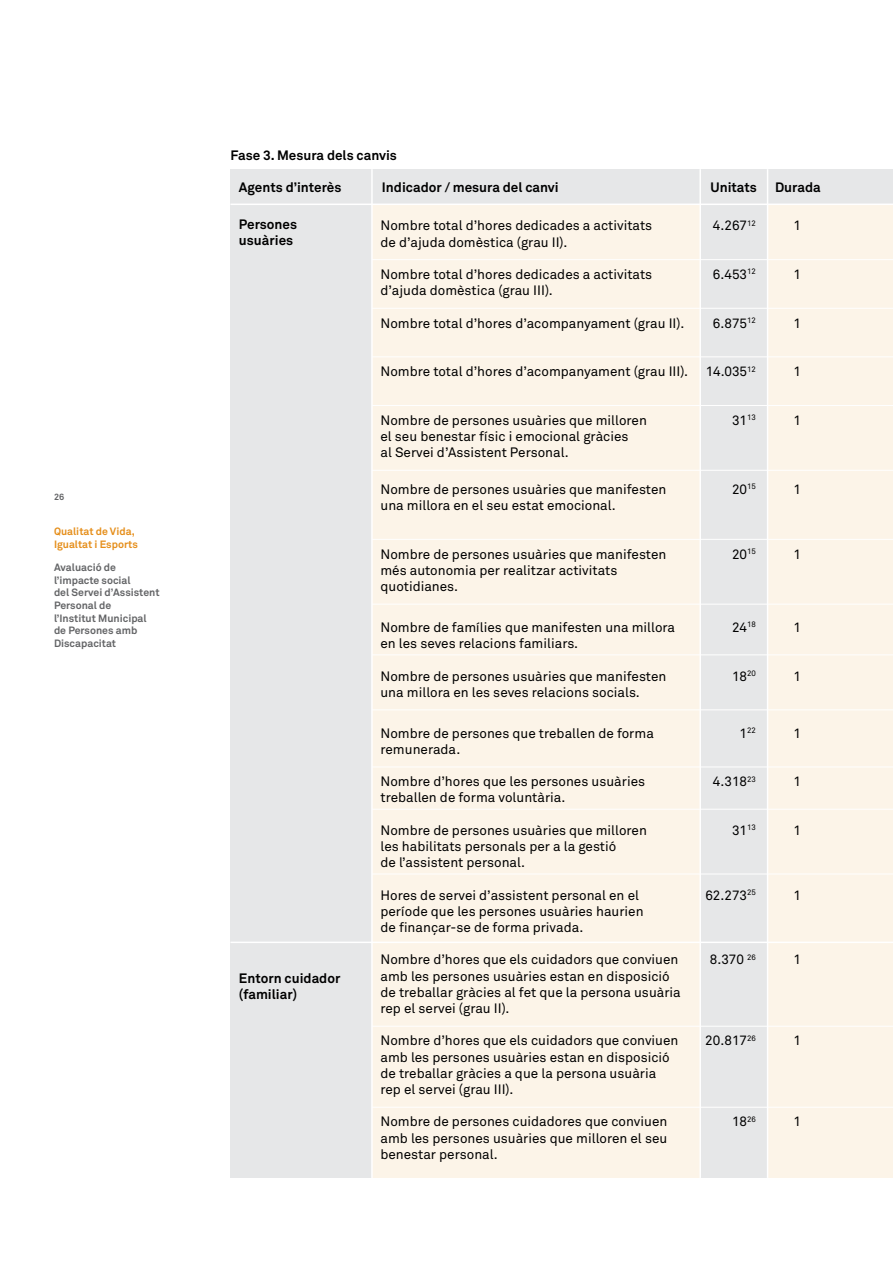
<style>
.page{position:relative;width:893px;height:1263px;background:#fff}
.page>*{position:absolute;margin:0;border:0;box-sizing:border-box;transform-origin:0 0}
.t1{font:13.5px/16.2px "Akkurat";color:#000}
.t2{font:700 13.5px/16.2px "Akkurat";color:#000}
.t3{font:700 10.5px/12.6px "Akkurat";color:#636466}
.t4{font:700 10.5px/12.6px "Akkurat";color:#e58e1a}
.t5{font:700 9px "Akkurat";color:#636466}
.t6{font:7.8px "Akkurat";color:#000}
.s1{font-size:13.5px}
</style>
<div class="page">
<div style="left:230px;top:202px;width:142px;height:976px;background:#e6e7e8"></div>
<div style="left:372px;top:202px;width:328px;height:976px;background:#fcf4e8"></div>
<div style="left:700px;top:202px;width:70px;height:976px;background:#e6e7e8"></div>
<div style="left:768px;top:202px;width:125px;height:976px;background:#fcf4e8"></div>
<div style="left:230px;top:169px;width:663px;height:35px;background:#e6e7e8"></div>
<hr style="left:230px;top:941px;width:663px;height:2px;background:#fff">
<hr style="left:230px;top:204px;width:663px;height:1px;background:#fff">
<hr style="left:371px;top:169px;width:2px;height:1009px;background:#fff">
<hr style="left:767px;top:169px;width:1px;height:1009px;background:#fff">
<hr style="left:699px;top:169px;width:2px;height:1009px;background:#fff">
<hr style="left:372px;top:259px;width:521px;height:1px;background:#fff">
<hr style="left:372px;top:308px;width:521px;height:1px;background:#fff">
<hr style="left:372px;top:356px;width:521px;height:1px;background:#fff">
<hr style="left:372px;top:405px;width:521px;height:1px;background:#fff">
<hr style="left:372px;top:470px;width:521px;height:1px;background:#fff">
<hr style="left:372px;top:539px;width:521px;height:1px;background:#fff">
<hr style="left:372px;top:604px;width:521px;height:1px;background:#fff">
<hr style="left:372px;top:654px;width:521px;height:1px;background:#fff">
<hr style="left:372px;top:709px;width:521px;height:1px;background:#fff">
<hr style="left:372px;top:766px;width:521px;height:1px;background:#fff">
<hr style="left:372px;top:809px;width:521px;height:1px;background:#fff">
<hr style="left:372px;top:874px;width:521px;height:1px;background:#fff">
<hr style="left:372px;top:1026px;width:521px;height:1px;background:#fff">
<hr style="left:372px;top:1107px;width:521px;height:1px;background:#fff">
<p class="t5" style="left:54px;top:491px;width:12px">26</p>
<p class="t4" style="left:54px;top:525px;width:85px">Qualitat de Vida,<br>Igualtat i Esports</p>
<p class="t3" style="left:54px;top:561px;width:107px">Avaluació de l’impacte social<br>del Servei d’Assistent<br>Personal de<br>l’Institut Municipal de Persones amb<br>Discapacitat</p>
<p class="t2" style="left:230px;top:147px;width:168px">Fase 3. Mesura dels canvis</p>
<p class="t2" style="left:239px;top:179px;width:104px">Agents d’interès</p>
<p class="t2" style="left:382px;top:179px;width:178px">Indicador / mesura del canvi</p>
<p class="t2" style="left:710px;top:179px;width:48px">Unitats</p>
<p class="t2" style="left:775px;top:179px;width:47px">Durada</p>
<p class="t2" style="left:239px;top:216px;width:60px">Persones usuàries</p>
<p class="t2" style="left:239px;top:969px;width:103px">Entorn cuidador (familiar)</p>
<p class="t1" style="left:380px;top:217px;width:273px">Nombre total d’hores dedicades a activitats</p>
<p class="t1" style="left:713px;top:217px;width:45px">4.267<sup>12</sup></p>
<p class="t1" style="left:793px;top:217px;width:9px">1</p>
<p class="t1" style="left:380px;top:233px;width:188px">de d’ajuda domèstica (grau II).</p>
<p class="t1" style="left:380px;top:266px;width:273px">Nombre total d’hores dedicades a activitats</p>
<p class="t1" style="left:713px;top:266px;width:45px">6.453<sup>12</sup></p>
<p class="t1" style="left:793px;top:266px;width:9px">1</p>
<p class="t1" style="left:380px;top:282px;width:174px">d’ajuda domèstica (grau III).</p>
<p class="t1" style="left:380px;top:314px;width:305px">Nombre total d’hores d’acompanyament (grau II).</p>
<p class="t1" style="left:713px;top:314px;width:45px">6.875<sup>12</sup></p>
<p class="t1" style="left:793px;top:314px;width:9px">1</p>
<p class="t1" style="left:380px;top:363px;width:309px">Nombre total d’hores d’acompanyament (grau III).</p>
<p class="t1" style="left:706px;top:363px;width:52px">14.035<sup>12</sup></p>
<p class="t1" style="left:793px;top:363px;width:9px">1</p>
<p class="t1" style="left:380px;top:412px;width:268px">Nombre de persones usuàries que milloren</p>
<p class="t1" style="left:732px;top:412px;width:25px">31<sup>13</sup></p>
<p class="t1" style="left:793px;top:412px;width:9px">1</p>
<p class="t1" style="left:380px;top:428px;width:250px">el seu benestar físic i emocional gràcies al Servei d’Assistent Personal.</p>
<p class="t1" style="left:380px;top:481px;width:287px">Nombre de persones usuàries que manifesten</p>
<p class="t1" style="left:732px;top:481px;width:25px">20<sup>15</sup></p>
<p class="t1" style="left:793px;top:481px;width:9px">1</p>
<p class="t1" style="left:380px;top:497px;width:237px">una millora en el seu estat emocional.</p>
<p class="t1" style="left:380px;top:545px;width:287px">Nombre de persones usuàries que manifesten</p>
<p class="t1" style="left:732px;top:545px;width:25px">20<sup>15</sup></p>
<p class="t1" style="left:793px;top:545px;width:9px">1</p>
<p class="t1" style="left:380px;top:562px;width:238px">més autonomia per realitzar activitats quotidianes.</p>
<p class="t1" style="left:380px;top:619px;width:296px">Nombre de famílies que manifesten una millora</p>
<p class="t1" style="left:732px;top:619px;width:25px">24<sup>18</sup></p>
<p class="t1" style="left:793px;top:619px;width:9px">1</p>
<p class="t1" style="left:380px;top:635px;width:199px">en les seves relacions familiars.</p>
<p class="t1" style="left:380px;top:667px;width:287px">Nombre de persones usuàries que manifesten</p>
<p class="t1" style="left:732px;top:667px;width:25px">18<sup>20</sup></p>
<p class="t1" style="left:793px;top:667px;width:9px">1</p>
<p class="t1" style="left:380px;top:684px;width:261px">una millora en les seves relacions socials.</p>
<p class="t1" style="left:380px;top:724px;width:275px">Nombre de persones que treballen de forma</p>
<p class="t6" style="left:740px;top:725px;width:18px"><span class="s1">1</span>22</p>
<p class="t1" style="left:793px;top:724px;width:9px">1</p>
<p class="t1" style="left:380px;top:741px;width:81px">remunerada.</p>
<p class="t1" style="left:380px;top:773px;width:266px">Nombre d’hores que les persones usuàries</p>
<p class="t1" style="left:713px;top:773px;width:45px">4.318<sup>23</sup></p>
<p class="t1" style="left:793px;top:773px;width:9px">1</p>
<p class="t1" style="left:380px;top:789px;width:187px">treballen de forma voluntària.</p>
<p class="t1" style="left:380px;top:822px;width:268px">Nombre de persones usuàries que milloren</p>
<p class="t1" style="left:732px;top:822px;width:25px">31<sup>13</sup></p>
<p class="t1" style="left:793px;top:822px;width:9px">1</p>
<p class="t1" style="left:380px;top:838px;width:237px">les habilitats personals per a la gestió de l’assistent personal.</p>
<p class="t1" style="left:380px;top:886px;width:260px">Hores de servei d’assistent personal en el</p>
<p class="t1" style="left:705px;top:886px;width:52px">62.273<sup>25</sup></p>
<p class="t1" style="left:793px;top:886px;width:9px">1</p>
<p class="t1" style="left:380px;top:903px;width:265px">període que les persones usuàries haurien de finançar-se de forma privada.</p>
<p class="t1" style="left:380px;top:951px;width:299px">Nombre d’hores que els cuidadors que conviuen</p>
<p class="t1" style="left:710px;top:951px;width:48px">8.370 <sup>26</sup></p>
<p class="t1" style="left:793px;top:951px;width:9px">1</p>
<p class="t1" style="left:380px;top:967px;width:302px">amb les persones usuàries estan en disposició de treballar gràcies al fet que la persona usuària rep el servei (grau II).</p>
<p class="t1" style="left:380px;top:1032px;width:299px">Nombre d’hores que els cuidadors que conviuen</p>
<p class="t1" style="left:705px;top:1032px;width:52px">20.817<sup>26</sup></p>
<p class="t1" style="left:793px;top:1032px;width:9px">1</p>
<p class="t1" style="left:380px;top:1048px;width:291px">amb les persones usuàries estan en disposició de treballar gràcies a que la persona usuària rep el servei (grau III).</p>
<p class="t1" style="left:380px;top:1113px;width:288px">Nombre de persones cuidadores que conviuen</p>
<p class="t1" style="left:732px;top:1113px;width:25px">18<sup>26</sup></p>
<p class="t1" style="left:793px;top:1113px;width:9px">1</p>
<p class="t1" style="left:380px;top:1129px;width:288px">amb les persones usuàries que milloren el seu benestar personal.</p>
</div>
